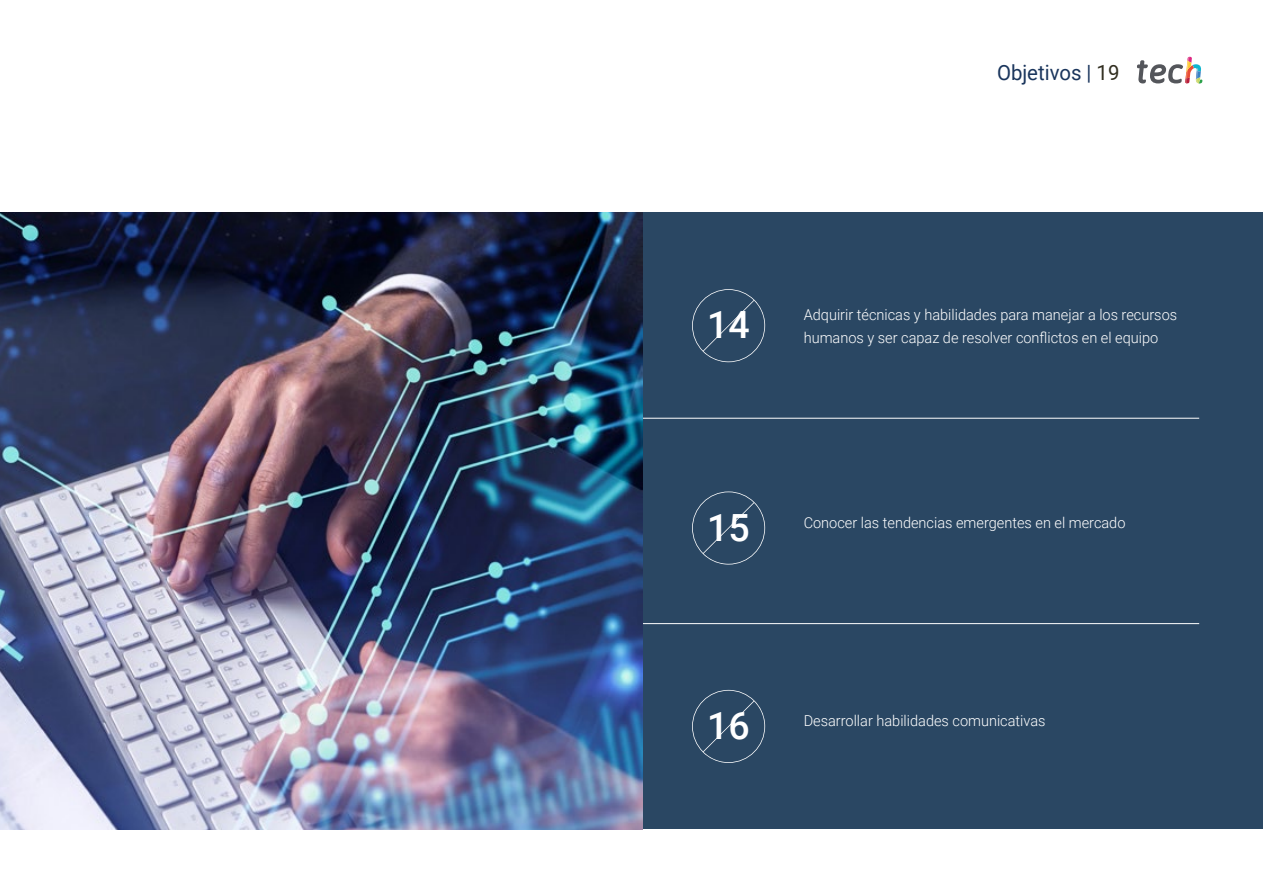
<style>
.page{position:relative;width:1263px;height:893px;background:#fff}
.page>*{position:absolute;margin:0;border:0;box-sizing:border-box;transform-origin:0 0}
.t1{font:500 37.5px "Roboto";color:#fff}
.t2{font:21px "Roboto";color:#1a355c}
.t3{font:300 15px "Roboto";color:#fff}
.s1{color:#312e20}
</style>
<div class="page">
<div style="left:642px;top:213px;width:621px;height:616px;background:#2a4763"></div>
<svg style="left:692px;top:289px;width:73px;height:73px"></svg>
<svg style="left:692px;top:690px;width:73px;height:73px"></svg>
<svg style="left:692px;top:491px;width:73px;height:74px"></svg>
<svg style="left:1137px;top:57px;width:65px;height:27px"></svg>
<hr style="left:0;top:418px;width:1199px;height:1px;background:#fff">
<hr style="left:0;top:623px;width:1199px;height:1px;background:#fff">
<img style="left:0;top:213px;width:642px;height:616px">
<h2 class="t2" style="left:997px;top:57px;width:124px">Objetivos | <span class="s1">19</span></h2>
<h1 class="t1" style="left:707px;top:299px;width:44px">14</h1>
<p class="t3" style="left:804px;top:304px;width:375px">Adquirir técnicas y habilidades para manejar a los recursos</p>
<p class="t3" style="left:804px;top:327px;width:356px">humanos y ser capaz de resolver conflictos en el equipo</p>
<h1 class="t1" style="left:707px;top:501px;width:44px">15</h1>
<p class="t3" style="left:804px;top:513px;width:323px">Conocer las tendencias emergentes en el mercado</p>
<h1 class="t1" style="left:707px;top:699px;width:44px">16</h1>
<p class="t3" style="left:804px;top:710px;width:243px">Desarrollar habilidades comunicativas</p>
</div>
